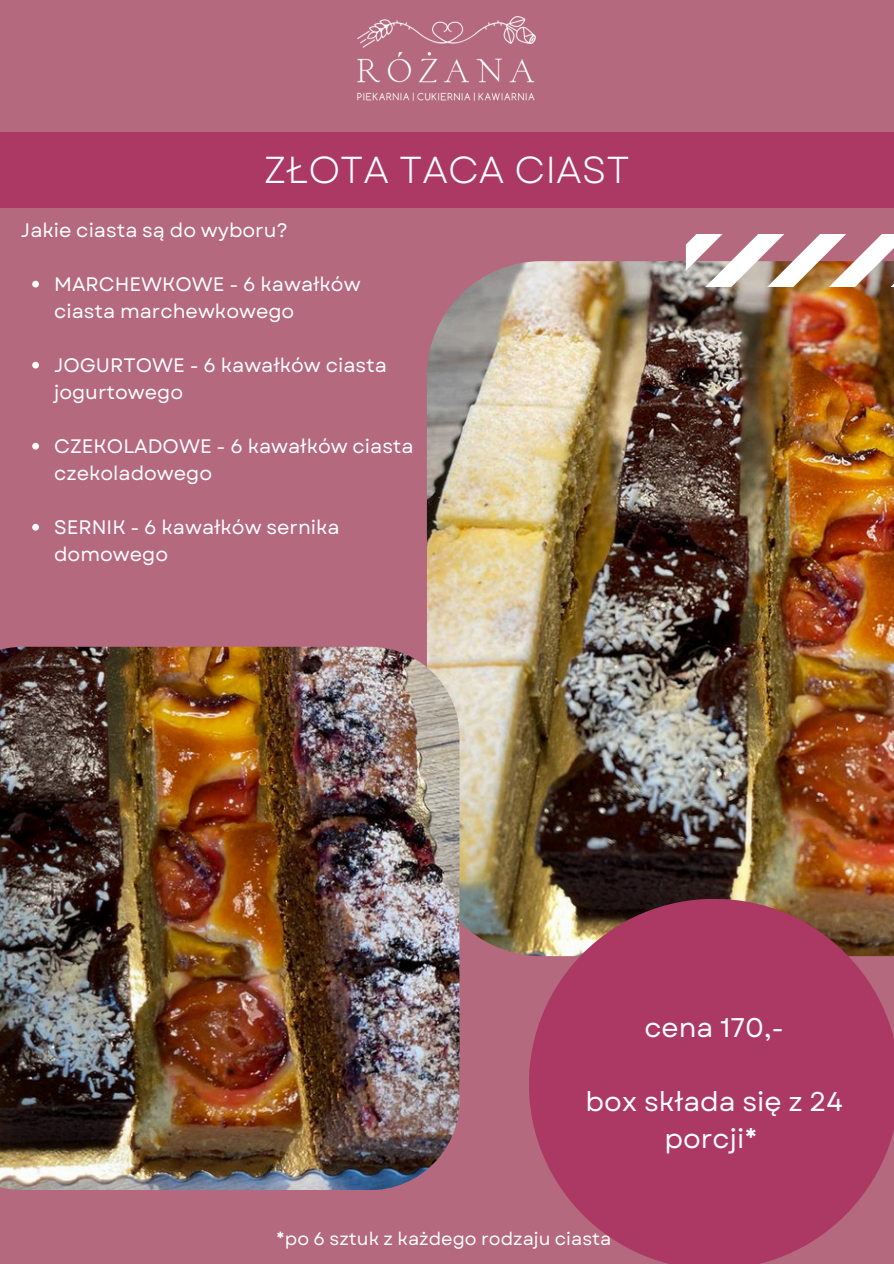
<style>
.page{position:relative;width:894px;height:1264px;background:#fff}
.page>*{position:absolute;margin:0;border:0;box-sizing:border-box;transform-origin:0 0}
.t1{font:37.5px "Garet";color:#fff}
.t2{font:27px/37.2px "Garet";color:#fff;text-align:center}
.t3{font:19.5px/27px "Garet";color:#fff}
.t4{font:18px "Garet";color:#fff}
</style>
<div class="page">
<div style="left:0;top:0;width:893px;height:1263px;background:#b4697e"></div>
<img style="left:427px;top:261px;width:466px;height:695px">
<svg style="left:685px;top:234px;width:208px;height:52px"></svg>
<svg style="left:528px;top:898px;width:365px;height:365px;background:#a94264"></svg>
<div style="left:0;top:132px;width:893px;height:75px;background:#ac3963"></div>
<svg style="left:32px;top:281px;width:7px;height:6px"></svg>
<svg style="left:32px;top:362px;width:7px;height:6px"></svg>
<svg style="left:32px;top:443px;width:7px;height:6px"></svg>
<svg style="left:32px;top:524px;width:7px;height:6px"></svg>
<img style="left:357px;top:16px;width:178px;height:85px">
<img style="left:0;top:646px;width:459px;height:543px">
<h1 class="t1" style="left:264px;top:143px;width:367px">ZŁOTA TACA CIAST</h1>
<p class="t3" style="left:21px;top:217px;width:268px">Jakie ciasta są do wyboru?</p>
<p class="t3" style="left:54px;top:271px;width:308px">MARCHEWKOWE - 6 kawałków ciasta marchewkowego</p>
<p class="t3" style="left:54px;top:352px;width:334px">JOGURTOWE - 6 kawałków ciasta jogurtowego</p>
<p class="t3" style="left:54px;top:433px;width:361px">CZEKOLADOWE - 6 kawałków ciasta czekoladowego</p>
<p class="t3" style="left:54px;top:514px;width:287px">SERNIK - 6 kawałków sernika domowego</p>
<p class="t2" style="left:644px;top:1008px;width:141px">cena 170,-</p>
<p class="t2" style="left:585px;top:1083px;width:259px">box składa się z 24 porcji*</p>
<p class="t4" style="left:276px;top:1225px;width:336px">*po 6 sztuk z każdego rodzaju ciasta</p>
</div>
